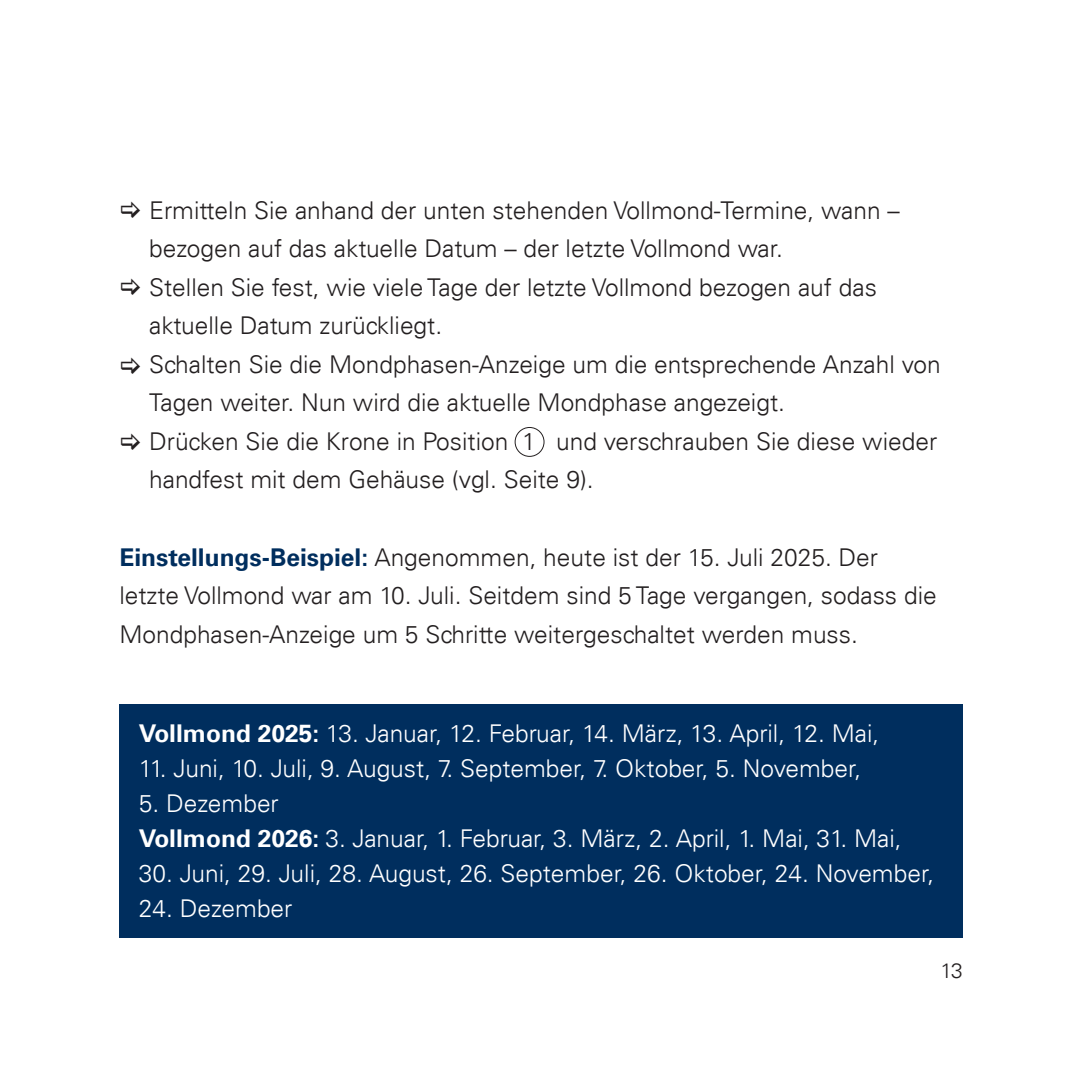
<style>
.page{position:relative;width:1082px;height:1082px;background:#fff}
.page>*{position:absolute;margin:0;border:0;box-sizing:border-box;transform-origin:0 0}
.t1{font:300 24.5px/38.5px "Univers LT";color:#231f20}
.t2{font:300 24.5px/35px "Univers LT";color:#fff}
.t3{font:300 21px "Univers LT";color:#231f20}
.s1{font-weight:700;color:#002e5e}
.s2{font-weight:700}
</style>
<div class="page">
<div style="left:119px;top:704px;width:843px;height:234px;background:#002e5e"></div>
<div style="left:514px;top:427px;width:30px;height:30px;border:1px solid #231f20;border-radius:50%"></div>
<p class="t1" style="left:149px;top:191px;width:793px">Ermitteln Sie anhand der unten stehenden Vollmond-Termine, wann – bezogen auf das aktuelle Datum – der letzte Vollmond war.<br>Stellen Sie fest, wie viele Tage der letzte Vollmond bezogen auf das aktuelle Datum zurückliegt.<br>Schalten Sie die Mondphasen-Anzeige um die entsprechende Anzahl von Tagen weiter. Nun wird die aktuelle Mondphase angezeigt.<br>Drücken Sie die Krone in Position 1 und verschrauben Sie diese wieder handfest mit dem Gehäuse (vgl. Seite 9).</p>
<p class="t1" style="left:119px;top:537px;width:818px"><span class="s1">Einstellungs-Beispiel:</span> Angenommen, heute ist der 15. Juli 2025. Der letzte Vollmond war am 10. Juli. Seitdem sind 5 Tage vergangen, sodass die<br>Mondphasen-Anzeige um 5 Schritte weitergeschaltet werden muss.</p>
<p class="t2" style="left:139px;top:716px;width:741px"><span class="s2">Vollmond 2025:</span> 13. Januar, 12. Februar, 14. März, 13. April, 12. Mai,</p>
<p class="t2" style="left:139px;top:751px;width:723px">11. Juni, 10. Juli, 9. August, 7. September, 7. Oktober, 5. November,</p>
<p class="t2" style="left:139px;top:786px;width:764px">5. Dezember<br><span class="s2">Vollmond 2026:</span> 3. Januar, 1. Februar, 3. März, 2. April, 1. Mai, 31. Mai,</p>
<p class="t2" style="left:139px;top:856px;width:796px">30. Juni, 29. Juli, 28. August, 26. September, 26. Oktober, 24. November,</p>
<p class="t2" style="left:139px;top:891px;width:155px">24. Dezember</p>
<p class="t3" style="left:940px;top:957px;width:24px">13</p>
</div>
